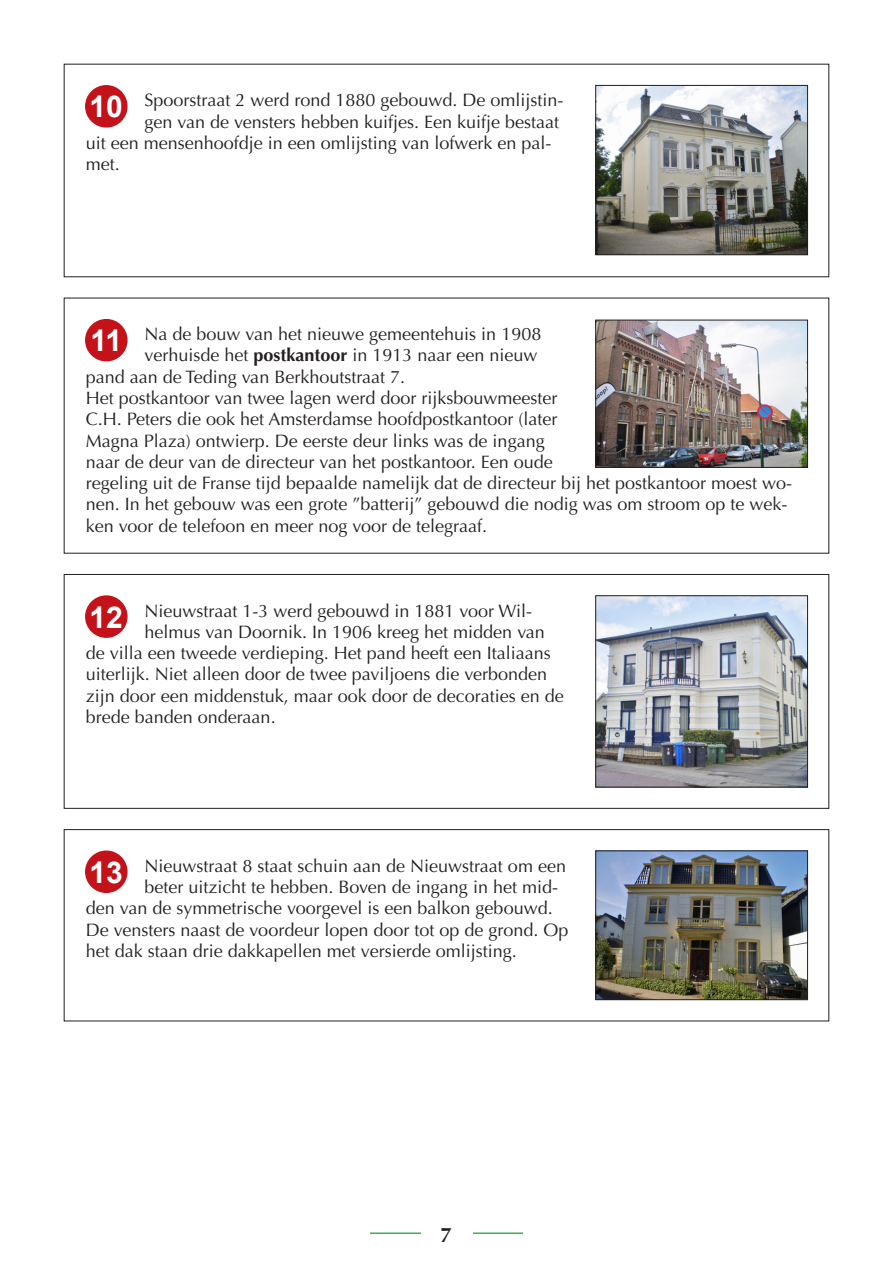
<style>
.page{position:relative;width:893px;height:1263px;background:#fff}
.page>*{position:absolute;margin:0;border:0;box-sizing:border-box;transform-origin:0 0}
.Nummer_diap_objectomschrijving{font:700 30px "Arial";color:#fff}
.t1{font:700 21px "Optima";color:#231f20}
.Objectomschrijving{font:18px/21.3px "Optima";color:#231f20}
.s1{font-weight:700}
</style>
<div class="page">
<hr style="left:370px;top:1232px;width:153px;height:2px;background:#3ab54a">
<div style="left:421px;top:1199px;width:51px;height:43px;background:#fff"></div>
<img style="left:597px;top:87px;width:209px;height:166px">
<div style="left:595px;top:85px;width:213px;height:170px;border:1px solid #231f20"></div>
<div style="left:86px;top:86px;width:41px;height:41px;background:#c4121a;border-radius:50%"></div>
<div style="left:85px;top:85px;width:43px;height:43px;border:2px solid #c4121a;border-radius:50%"></div>
<img style="left:597px;top:322px;width:209px;height:144px">
<div style="left:595px;top:320px;width:213px;height:148px;border:1px solid #231f20"></div>
<div style="left:86px;top:320px;width:41px;height:41px;background:#c4121a;border-radius:50%"></div>
<div style="left:85px;top:319px;width:43px;height:42px;border:2px solid #c4121a;border-radius:50%"></div>
<div style="left:64px;top:574px;width:765px;height:235px;border:1px solid #231f20"></div>
<img style="left:597px;top:597px;width:209px;height:188px">
<div style="left:595px;top:595px;width:213px;height:192px;border:1px solid #231f20"></div>
<div style="left:86px;top:596px;width:41px;height:41px;background:#c4121a;border-radius:50%"></div>
<div style="left:85px;top:595px;width:43px;height:43px;border:2px solid #c4121a;border-radius:50%"></div>
<div style="left:64px;top:829px;width:765px;height:192px;border:1px solid #231f20"></div>
<img style="left:597px;top:852px;width:209px;height:146px">
<div style="left:595px;top:850px;width:213px;height:150px;border:1px solid #231f20"></div>
<div style="left:86px;top:851px;width:41px;height:41px;background:#c4121a;border-radius:50%"></div>
<div style="left:85px;top:850px;width:43px;height:43px;border:2px solid #c4121a;border-radius:50%"></div>
<p class="Objectomschrijving" style="left:145px;top:90px;width:420px">Spoorstraat 2 werd rond 1880 gebouwd. De omlijstin-</p>
<p class="Objectomschrijving" style="left:145px;top:111px;width:416px">gen van de vensters hebben kuifjes. Een kuifje bestaat</p>
<p class="Objectomschrijving" style="left:86px;top:132px;width:467px">uit een mensenhoofdje in een omlijsting van lofwerk en pal-</p>
<p class="Objectomschrijving" style="left:86px;top:154px;width:36px">met.</p>
<p class="Nummer_diap_objectomschrijving" style="left:90px;top:87px;width:35px">10</p>
<p class="Objectomschrijving" style="left:145px;top:324px;width:398px">Na de bouw van het nieuwe gemeentehuis in 1908</p>
<p class="Objectomschrijving" style="left:145px;top:345px;width:394px">verhuisde het <span class="s1">postkantoor</span> in 1913 naar een nieuw</p>
<p class="Objectomschrijving" style="left:86px;top:366px;width:321px">pand aan de Teding van Berkhoutstraat 7.</p>
<p class="Objectomschrijving" style="left:86px;top:387px;width:708px">Het postkantoor van twee lagen werd door rijksbouwmeester<br>C.H. Peters die ook het Amsterdamse hoofdpostkantoor (later<br>Magna Plaza) ontwierp. De eerste deur links was de ingang<br>naar de deur van de directeur van het postkantoor. Een oude<br>regeling uit de Franse tijd bepaalde namelijk dat de directeur bij het postkantoor moest wo&shy;nen. In het gebouw was een grote ”batterij” gebouwd die nodig was om stroom op te wek&shy;ken voor de telefoon en meer nog voor de telegraaf.</p>
<p class="Nummer_diap_objectomschrijving" style="left:90px;top:321px;width:33px">11</p>
<p class="Objectomschrijving" style="left:145px;top:600px;width:389px">Nieuwstraat 1-3 werd gebouwd in 1881 voor Wil-</p>
<p class="Objectomschrijving" style="left:145px;top:621px;width:402px">helmus van Doornik. In 1906 kreeg het midden van</p>
<p class="Objectomschrijving" style="left:86px;top:643px;width:466px">de villa een tweede verdieping. Het pand heeft een Italiaans</p>
<p class="Objectomschrijving" style="left:86px;top:664px;width:463px">uiterlijk. Niet alleen door de twee paviljoens die verbonden</p>
<p class="Objectomschrijving" style="left:86px;top:685px;width:479px">zijn door een middenstuk, maar ook door de decoraties en de</p>
<p class="Objectomschrijving" style="left:86px;top:706px;width:191px">brede banden onderaan.</p>
<p class="Nummer_diap_objectomschrijving" style="left:90px;top:597px;width:35px">12</p>
<p class="Objectomschrijving" style="left:145px;top:855px;width:423px">Nieuwstraat 8 staat schuin aan de Nieuwstraat om een</p>
<p class="Objectomschrijving" style="left:145px;top:876px;width:415px">beter uitzicht te hebben. Boven de ingang in het mid-</p>
<p class="Objectomschrijving" style="left:86px;top:898px;width:468px">den van de symmetrische voorgevel is een balkon gebouwd.</p>
<p class="Objectomschrijving" style="left:86px;top:919px;width:484px">De vensters naast de voordeur lopen door tot op de grond. Op</p>
<p class="Objectomschrijving" style="left:86px;top:940px;width:432px">het dak staan drie dakkapellen met versierde omlijsting.</p>
<p class="Nummer_diap_objectomschrijving" style="left:90px;top:852px;width:35px">13</p>
<p class="t1" style="left:441px;top:1222px;width:13px">7</p>
</div>
